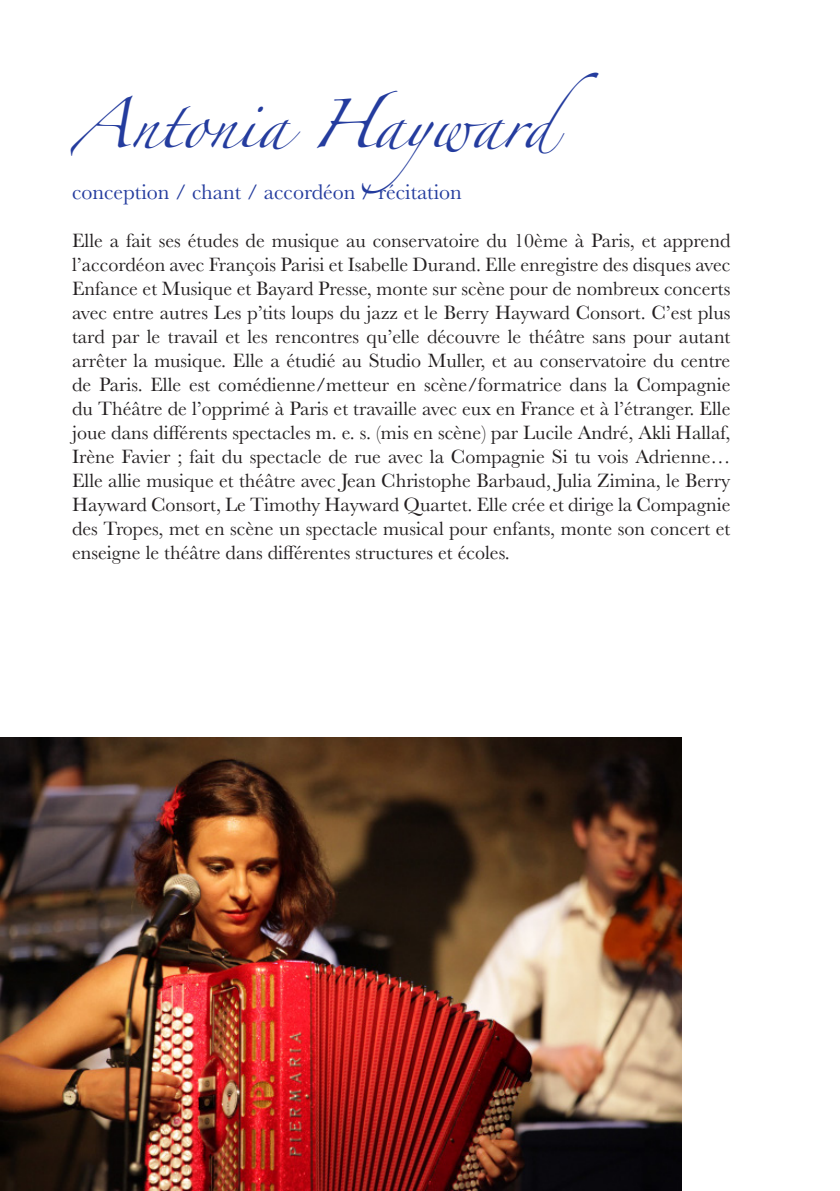
<style>
.page{position:relative;width:840px;height:1191px;background:#fff}
.page>*{position:absolute;margin:0;border:0;box-sizing:border-box;transform-origin:0 0}
.t1{font:44px "Zapfino";color:#243c9e}
.t2{font:22px "Baskerville";color:#243c9e}
.t3{font:20px/24px "Baskerville";color:#231f20;text-align:justify}
</style>
<div class="page">
<img style="left:0;top:737px;width:680px;height:454px">
<h1 class="t1" style="left:72px;top:106px;width:527px">Antonia Hayward</h1>
<p class="t2" style="left:72px;top:180px;width:391px">conception / chant / accordéon / récitation</p>
<p class="t3" style="left:72px;top:229px;width:659px">Elle a fait ses études de musique au conservatoire du 10ème à Paris, et apprend l’accordéon avec François Parisi et Isabelle Durand. Elle enregistre des disques avec Enfance et Musique et Bayard Presse, monte sur scène pour de nombreux concerts avec entre autres Les p’tits loups du jazz et le Berry Hayward Consort. C’est plus tard par le travail et les rencontres qu’elle découvre le théâtre sans pour autant arrêter la musique. Elle a étudié au Studio Muller, et au conservatoire du centre de Paris. Elle est comédienne/metteur en scène/formatrice dans la Compagnie du Théâtre de l’opprimé à Paris et travaille avec eux en France et à l’étranger. Elle joue dans différents spectacles m. e. s. (mis en scène) par Lucile André, Akli Hallaf, Irène Favier ; fait du spectacle de rue avec la Compagnie Si tu vois Adrienne… Elle allie musique et théâtre avec Jean Christophe Barbaud, Julia Zimina, le Berry Hayward Consort, Le Timothy Hayward Quartet. Elle crée et dirige la Compagnie des Tropes, met en scène un spectacle musical pour enfants, monte son concert et enseigne le théâtre dans différentes structures et écoles.</p>
</div>
